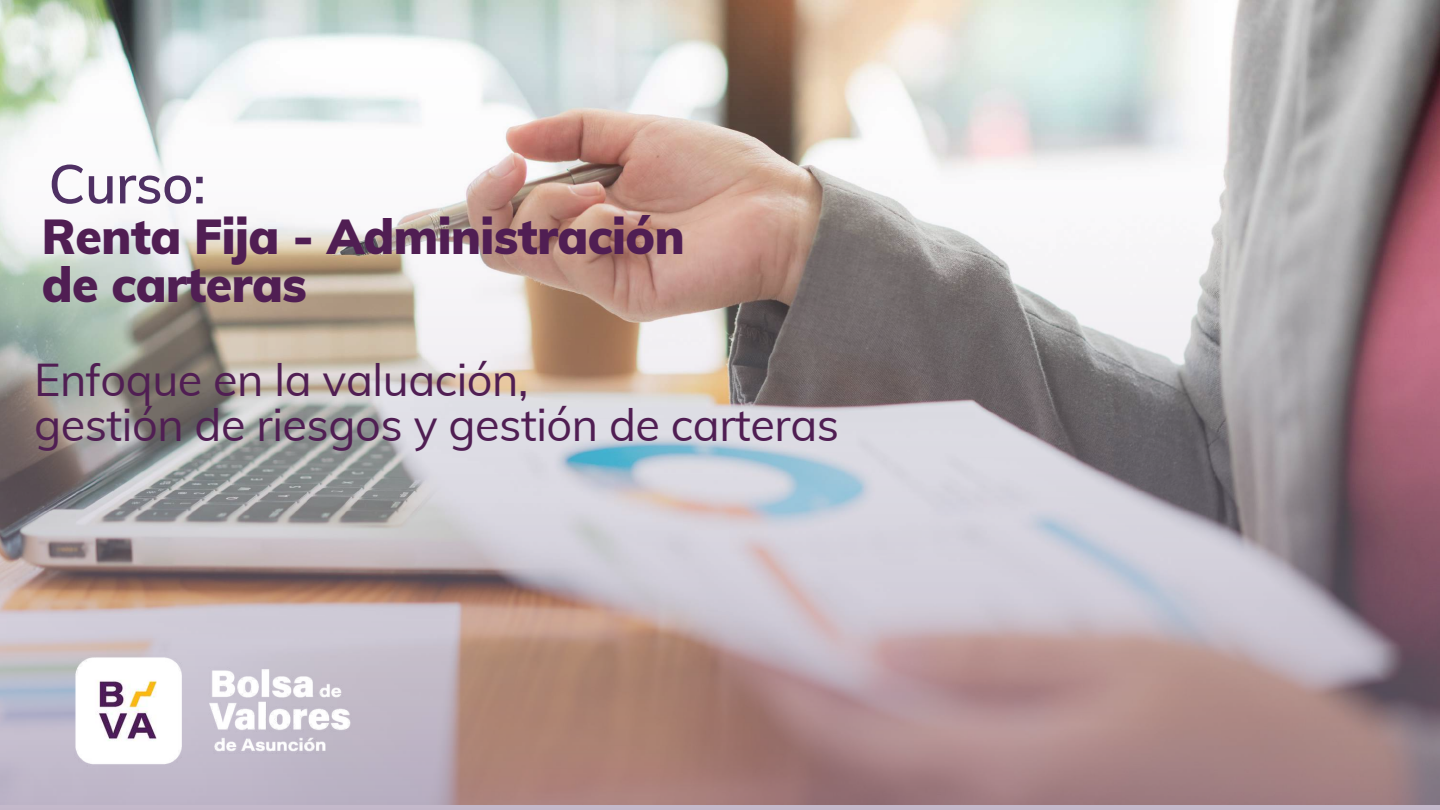
<style>
.page{position:relative;width:1440px;height:810px;background:#fff}
.page>*{position:absolute;margin:0;border:0;box-sizing:border-box;transform-origin:0 0}
.t1{font:600 54px "Muli";letter-spacing:-.01em;color:#4f3064}
.t2{font:900 48px/48px "Muli";letter-spacing:-.01em;color:#501e53}
.t3{font:45px/45px "Muli";letter-spacing:-.01em;color:#501e53}
</style>
<div class="page">
<img style="left:0;top:0;width:1440px;height:810px">
<img style="left:52px;top:649px;width:312px;height:122px">
<p class="t1" style="left:49px;top:149px;width:159px">Curso:</p>
<p class="t2" style="left:42px;top:212px;width:645px">Renta Fija - Administración de carteras</p>
<p class="t3" style="left:34px;top:356px;width:807px">Enfoque en la valuación,<br>gestión de riesgos y gestión de carteras</p>
</div>
